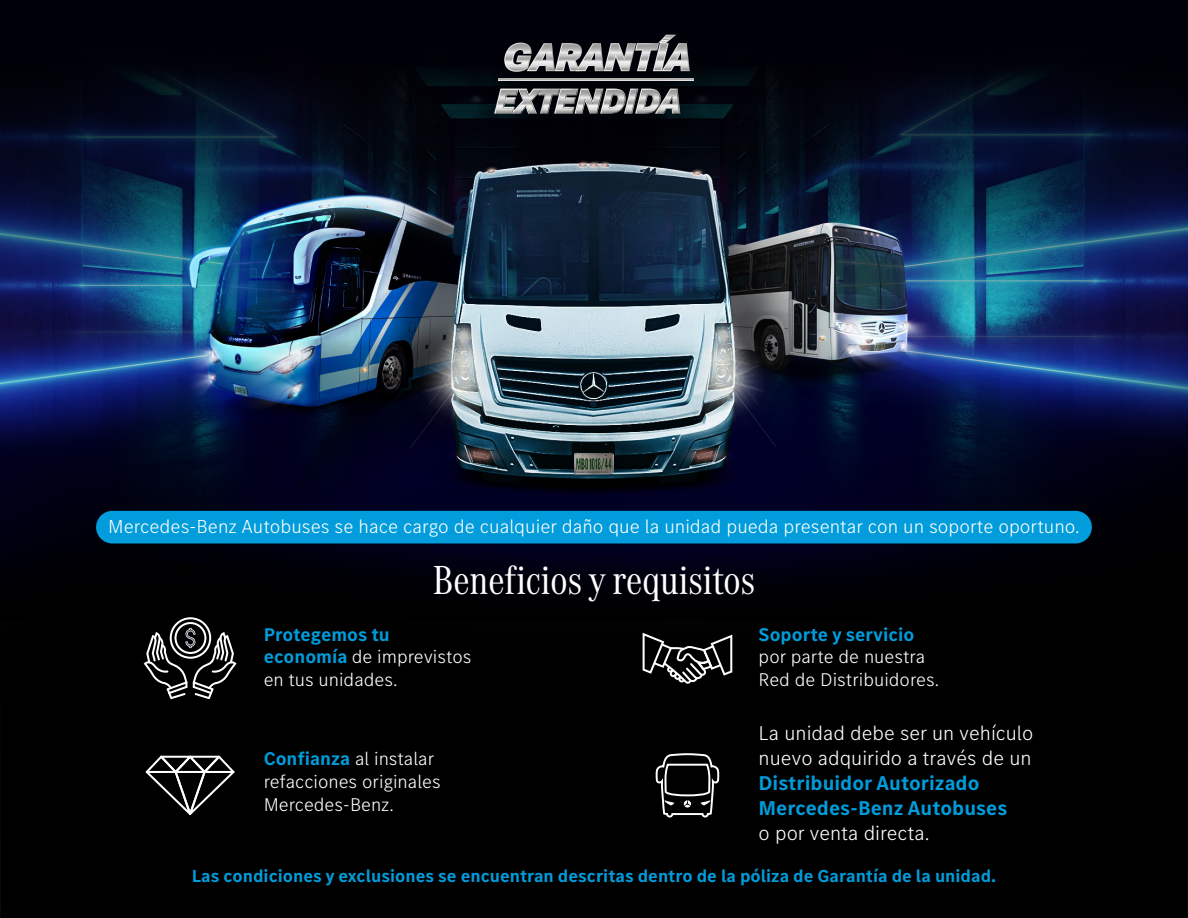
<style>
.page{position:relative;width:1188px;height:918px;background:#fff}
.page>*{position:absolute;margin:0;border:0;box-sizing:border-box;transform-origin:0 0}
.t1{font:42px "MB Corpo A Title Cond";color:#fff}
.t2{font:300 20.7px/24.8px "MB Corpo S Text";color:#fff}
.t3{font:700 20.7px/24.8px "MB Corpo S Text";color:#009cdb}
.t4{font:300 19.5px "MB Corpo S Text";color:#fff}
.t5{font:300 19.05px/23px "MB Corpo S Text";color:#fff}
.t6{font:700 19.05px "MB Corpo S Text";color:#009cdb}
.t7{font:700 18px "MB Corpo S Text";color:#009cdb}
.s1{font-weight:700;color:#009cdb}
</style>
<div class="page">
<img style="left:0;top:0;width:1188px;height:918px">
<div style="left:96px;top:511px;width:996px;height:32px;background:#009cdb;border-radius:16px"></div>
<svg style="left:643px;top:633px;width:89px;height:51px;background:#363636"></svg>
<svg style="left:144px;top:617px;width:93px;height:82px;background:#363637"></svg>
<svg style="left:146px;top:756px;width:89px;height:59px;background:#2e2e2e"></svg>
<svg style="left:654px;top:752px;width:66px;height:66px;background:#2e2e2e"></svg>
<svg style="left:504px;top:35px;width:186px;height:37px;background:#6b6b6f"></svg>
<svg style="left:494px;top:89px;width:186px;height:25px;background:#89898a"></svg>
<svg style="left:498px;top:79px;width:196px;height:2px"></svg>
<p class="t4" style="left:108px;top:513px;width:973px">Mercedes-Benz Autobuses se hace cargo de cualquier daño que la unidad pueda presentar con un soporte oportuno.</p>
<h1 class="t1" style="left:433px;top:553px;width:324px">Beneficios y requisitos</h1>
<p class="t5" style="left:264px;top:622px;width:209px"><span class="s1">Protegemos tu economía</span> de imprevistos en tus unidades.</p>
<p class="t5" style="left:264px;top:746px;width:179px"><span class="s1">Confianza</span> al instalar refacciones originales<br>Mercedes-Benz.</p>
<p class="t6" style="left:759px;top:622px;width:157px">Soporte y servicio</p>
<p class="t5" style="left:759px;top:645px;width:182px">por parte de nuestra<br>Red de Distribuidores.</p>
<p class="t2" style="left:759px;top:720px;width:276px">La unidad debe ser un vehículo nuevo adquirido a través de un</p>
<p class="t3" style="left:759px;top:770px;width:250px">Distribuidor Autorizado<br>Mercedes-Benz Autobuses</p>
<p class="t2" style="left:759px;top:819px;width:172px">o por venta directa.</p>
<p class="t7" style="left:192px;top:864px;width:806px">Las condiciones y exclusiones se encuentran descritas dentro de la póliza de Garantía de la unidad.</p>
</div>
